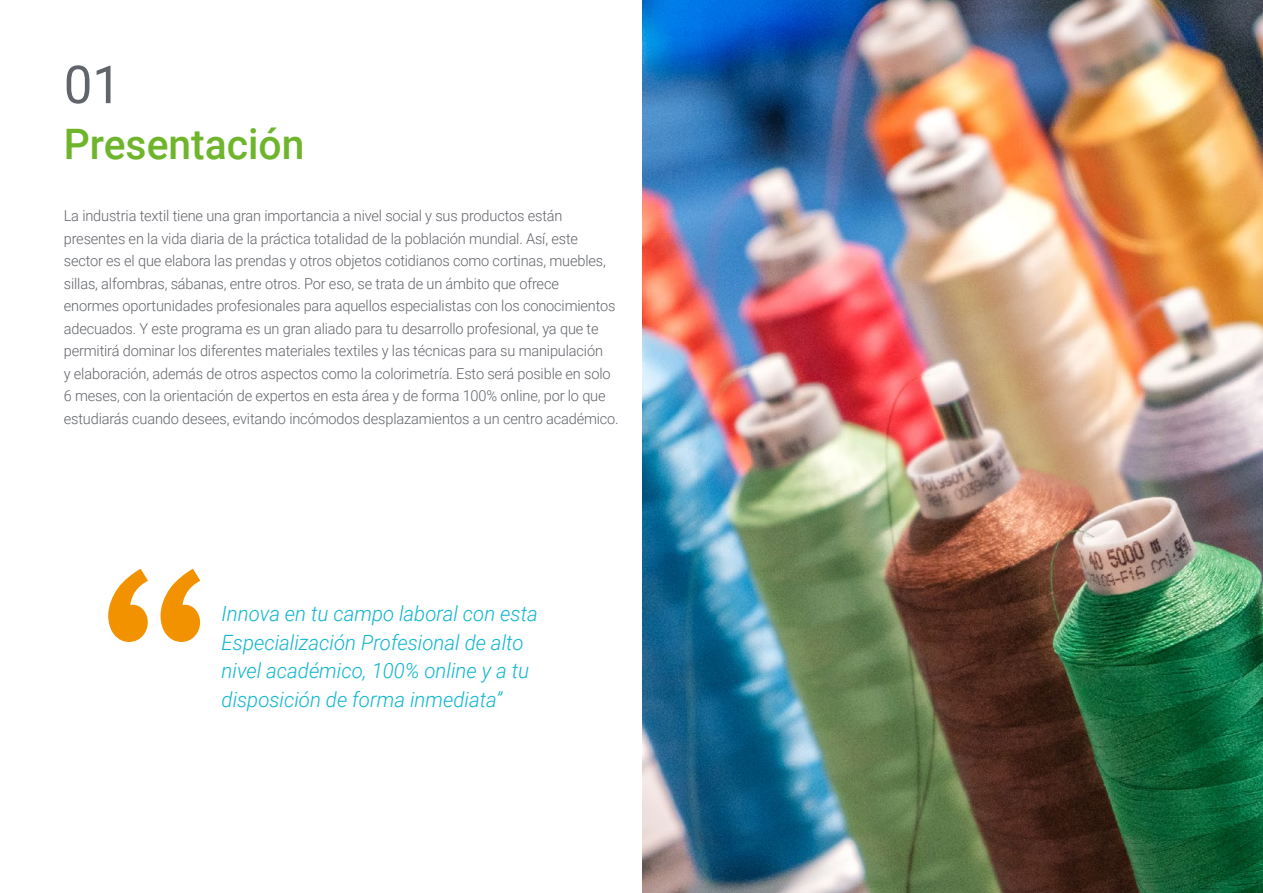
<style>
.page{position:relative;width:1263px;height:893px;background:#fff}
.page>*{position:absolute;margin:0;border:0;box-sizing:border-box;transform-origin:0 0}
.t1{font:52.5px "Roboto";color:#61646a}
.t2{font:500 42px "Roboto";color:#6eb52c}
.t3{font:italic 300 21px/28.5px "Roboto";color:#0fb6cf}
.t4{font:300 15px/22.5px "Roboto";letter-spacing:-.01em;color:#61646a}
</style>
<div class="page">
<svg style="left:108px;top:569px;width:92px;height:73px"></svg>
<img style="left:642px;top:0;width:621px;height:893px">
<h1 class="t1" style="left:64px;top:48px;width:59px">01</h1>
<h2 class="t2" style="left:64px;top:115px;width:242px">Presentación</h2>
<p class="t4" style="left:64px;top:204px;width:556px">La industria textil tiene una gran importancia a nivel social y sus productos están presentes en la vida diaria de la práctica totalidad de la población mundial. Así, este sector es el que elabora las prendas y otros objetos cotidianos como cortinas, muebles, sillas, alfombras, sábanas, entre otros. Por eso, se trata de un ámbito que ofrece<br>enormes oportunidades profesionales para aquellos especialistas con los conocimientos adecuados. Y este programa es un gran aliado para tu desarrollo profesional, ya que te permitirá dominar los diferentes materiales textiles y las técnicas para su manipulación<br>y elaboración, además de otros aspectos como la colorimetría. Esto será posible en solo 6 meses, con la orientación de expertos en esta área y de forma 100% online, por lo que estudiarás cuando desees, evitando incómodos desplazamientos a un centro académico.</p>
<h3 class="t3" style="left:222px;top:599px;width:318px">Innova en tu campo laboral con esta Especialización Profesional de alto nivel académico, 100% online y a tu disposición de forma inmediata”</h3>
</div>
